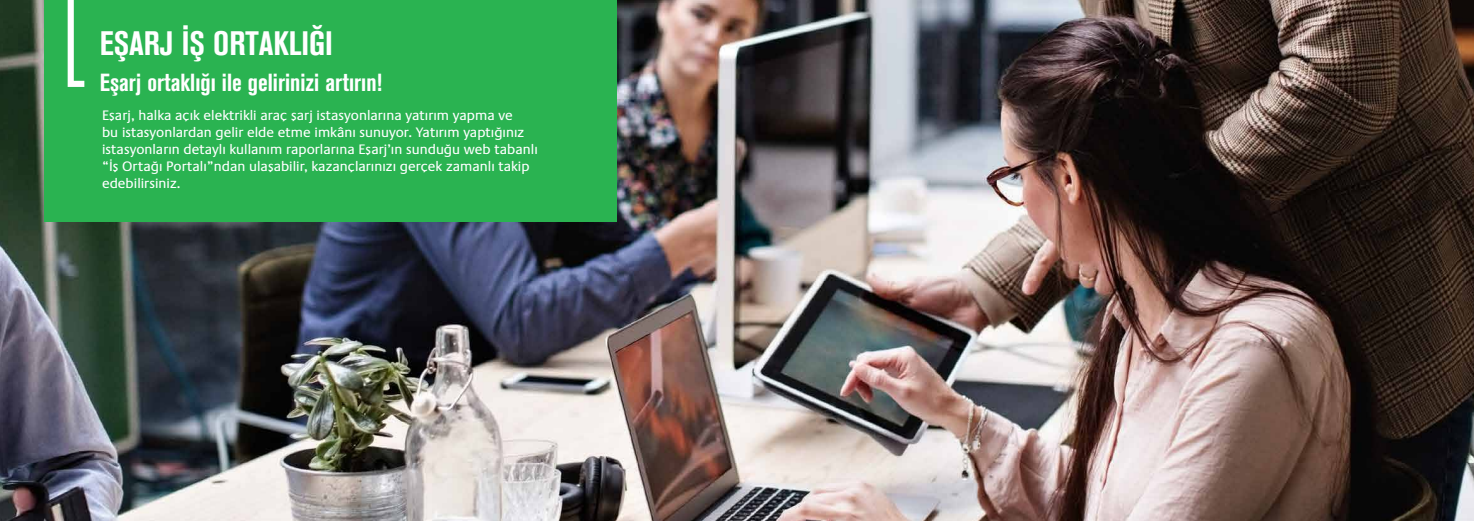
<style>
.page{position:relative;width:1474px;height:521px;background:#fff}
.page>*{position:absolute;margin:0;border:0;box-sizing:border-box;transform-origin:0 0}
.t1{font:33.6px "Akzidenz Grotesk BE Bol Cn Ti";color:#fff}
.t2{font:24.5px "Akzidenz Grotesk BE Bol Cn Ti";color:#fff}
.t3{font:14px/16.8px "Praxis Com";color:#fff}
</style>
<div class="page">
<img style="left:0;top:0;width:1473px;height:521px">
<div style="left:44px;top:0;width:573px;height:221px;background:#2ab351"></div>
<svg style="left:68px;top:0;width:16px;height:87px"></svg>
<h1 class="t1" style="left:100px;top:24px;width:234px">EŞARJ İŞ ORTAKLIĞI</h1>
<h2 class="t2" style="left:100px;top:69px;width:284px">Eşarj ortaklığı ile gelirinizi artırın!</h2>
<p class="t3" style="left:102px;top:107px;width:437px">Eşarj, halka açık elektrikli araç şarj istasyonlarına yatırım yapma ve<br>bu istasyonlardan gelir elde etme imkânı sunuyor. Yatırım yaptığınız istasyonların detaylı kullanım raporlarına Eşarj’ın sunduğu web tabanlı “İş Ortağı Portalı”ndan ulaşabilir, kazançlarınızı gerçek zamanlı takip edebilirsiniz.</p>
</div>
